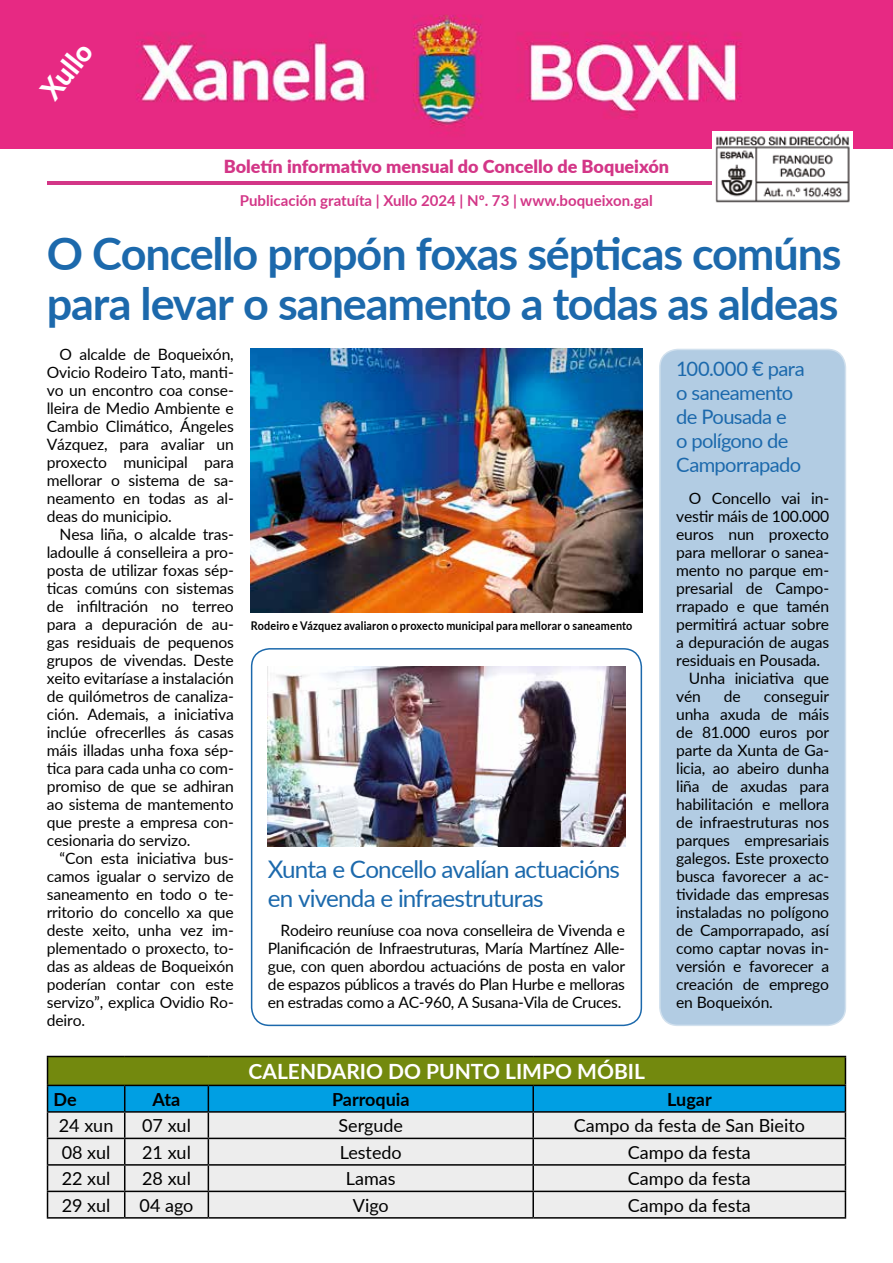
<style>
.page{position:relative;width:893px;height:1263px;background:#fff}
.page>*{position:absolute;margin:0;border:0;box-sizing:border-box;transform-origin:0 0}
.t1{font:700 45px/49.5px "Lato";letter-spacing:-.025em;color:#1c69ac}
.t2{font:800 28.5px "Lato";color:#fff}
.t3{font:24.15px/28.5px "Lato";letter-spacing:-.035em;color:#1c69ac}
.t4{font:700 21px "Lato";color:#fff}
.t5{font:19.95px/24px "Lato";letter-spacing:-.03em;color:#1c69ac}
.t6{font:18px "Lato";color:#000}
.t7{font:900 18px "Lato";color:#d33687}
.t8{font:700 18px "Lato";color:#000}
.t9{font:15.6px/18px "Lato";letter-spacing:-.01em;color:#000;text-align:justify}
.t10{font:700 15px "Lato";color:#d33687}
.t11{font:700 12px "Lato";letter-spacing:.015em;color:#000;scale:.9 1}
</style>
<div class="page">
<hr style="left:47px;top:1056px;width:78px;height:1px;background:#000">
<hr style="left:125px;top:1056px;width:83px;height:1px;background:#000">
<hr style="left:208px;top:1056px;width:325px;height:1px;background:#000">
<hr style="left:533px;top:1056px;width:313px;height:1px;background:#000">
<svg style="left:47px;top:1057px;width:799px;height:160px;background:#a6c2b7"></svg>
<hr style="left:47px;top:1217px;width:78px;height:1px;background:#000">
<hr style="left:125px;top:1217px;width:83px;height:1px;background:#000">
<hr style="left:208px;top:1217px;width:325px;height:1px;background:#000">
<hr style="left:533px;top:1217px;width:313px;height:1px;background:#000">
<img style="left:251px;top:349px;width:391px;height:263px">
<div style="left:660px;top:349px;width:185px;height:676px;background:#b2cce3;border-radius:18px"></div>
<div style="left:659px;top:349px;width:187px;height:677px;border:2px solid #d2e1ee;border-radius:18px"></div>
<hr style="left:47px;top:181px;width:799px;height:4px;background:#d33687">
<img style="left:0;top:0;width:893px;height:148px">
<img style="left:712px;top:132px;width:141px;height:71px">
<div style="left:251px;top:648px;width:391px;height:378px;border:2px solid #1c69ac;border-radius:18px"></div>
<img style="left:268px;top:666px;width:357px;height:180px">
<h2 class="t2" style="left:31px;top:83px;width:65px;rotate:-52deg">Xullo</h2>
<p class="t7" style="left:224px;top:153px;width:447px">Boletín informativo mensual do Concello de Boqueixón</p>
<p class="t10" style="left:240px;top:190px;width:415px">Publicación gratuíta | Xullo 2024 | Nº. 73 | www.boqueixon.gal</p>
<h1 class="t1" style="left:47px;top:227px;width:796px">O Concello propón foxas sépticas comúns para levar o saneamento a todas as aldeas</h1>
<p class="t9" style="left:47px;top:345px;width:189px;text-indent:13px">O alcalde de Boqueixón, Ovicio Rodeiro Tato, manti&shy;vo un encontro coa conse&shy;lleira de Medio Ambiente e Cambio Climático, Ángeles Vázquez, para avaliar un proxecto municipal para mellorar o sistema de sa&shy;neamento en todas as al&shy;deas do municipio.</p>
<p class="t9" style="left:47px;top:525px;width:189px;text-indent:13px">Nesa liña, o alcalde tras&shy;ladoulle á conselleira a pro&shy;posta de utilizar foxas sép&shy;ticas comúns con sistemas de infiltración no terreo para a depuración de au&shy;gas residuais de pequenos grupos de vivendas. Deste xeito evitaríase a instalación de quilómetros de canaliza&shy;ción. Ademais, a iniciativa inclúe ofrecerlles ás casas máis illadas unha foxa sép&shy;tica para cada unha co com&shy;promiso de que se adhiran ao sistema de mantemento que preste a empresa con&shy;cesionaria do servizo.</p>
<p class="t9" style="left:47px;top:849px;width:189px;text-indent:13px">“Con esta iniciativa bus&shy;camos igualar o servizo de saneamento en todo o te&shy;rritorio do concello xa que deste xeito, unha vez im&shy;plementado o proxecto, to&shy;das as aldeas de Boqueixón poderían contar con este servizo”, explica Ovidio Ro&shy;deiro.</p>
<p class="t11" style="left:251px;top:617px;width:425px">Rodeiro e Vázquez avaliaron o proxecto municipal para mellorar o saneamento</p>
<h3 class="t3" style="left:268px;top:854px;width:354px">Xunta e Concello avalían actuacións en vivenda e infraestruturas</h3>
<p class="t9" style="left:268px;top:921px;width:359px;text-indent:13px">Rodeiro reuníuse coa nova conselleira de Vivenda e Planificación de Infraestruturas, María Martínez Alle&shy;gue, con quen abordou actuacións de posta en valor de espazos públicos a través do Plan Hurbe e melloras en estradas como a AC-960, A Susana-Vila de Cruces.</p>
<h3 class="t4" style="left:249px;top:1056px;width:398px">CALENDARIO DO PUNTO LIMPO MÓBIL</h3>
<p class="t5" style="left:676px;top:356px;width:130px">100.000 € para o saneamento de Pousada e<br>o polígono de<br>Camporrapado</p>
<p class="t9" style="left:689px;top:489px;width:142px">O Concello vai in-</p>
<p class="t9" style="left:676px;top:507px;width:155px">vestir máis de 100.000</p>
<p class="t9" style="left:676px;top:525px;width:155px">euros nun proxecto</p>
<p class="t9" style="left:676px;top:543px;width:155px">para mellorar o sanea-</p>
<p class="t9" style="left:676px;top:561px;width:155px">mento no parque em-</p>
<p class="t9" style="left:676px;top:579px;width:155px">presarial de Campo-</p>
<p class="t9" style="left:676px;top:597px;width:155px">rrapado e que tamén</p>
<p class="t9" style="left:676px;top:615px;width:155px">permitirá actuar sobre</p>
<p class="t9" style="left:676px;top:633px;width:155px">a depuración de augas</p>
<p class="t9" style="left:676px;top:651px;width:146px">residuais en Pousada.</p>
<p class="t9" style="left:689px;top:669px;width:142px">Unha iniciativa que</p>
<p class="t9" style="left:676px;top:687px;width:26px">vén</p>
<p class="t9" style="left:724px;top:687px;width:18px">de</p>
<p class="t9" style="left:676px;top:687px;width:155px;text-indent:88px">conseguir unha axuda de máis de 81.000 euros por parte da Xunta de Ga&shy;licia, ao abeiro dunha liña de axudas para habilitación e mellora de infraestruturas nos parques empresariais galegos. Este proxecto busca favorecer a ac&shy;tividade das empresas instaladas no polígono de Camporrapado, así como captar novas in&shy;versión e favorecer a creación de emprego en Boqueixón.</p>
<p class="t8" style="left:54px;top:1086px;width:25px">De</p>
<p class="t8" style="left:153px;top:1086px;width:29px">Ata</p>
<p class="t8" style="left:332px;top:1086px;width:79px">Parroquia</p>
<p class="t8" style="left:667px;top:1086px;width:46px">Lugar</p>
<p class="t6" style="left:59px;top:1113px;width:56px">24 xun</p>
<p class="t6" style="left:142px;top:1113px;width:50px">07 xul</p>
<p class="t6" style="left:338px;top:1113px;width:66px">Sergude</p>
<p class="t6" style="left:574px;top:1113px;width:233px">Campo da festa de San Bieito</p>
<p class="t6" style="left:62px;top:1139px;width:50px">08 xul</p>
<p class="t6" style="left:142px;top:1139px;width:50px">21 xul</p>
<p class="t6" style="left:340px;top:1139px;width:64px">Lestedo</p>
<p class="t6" style="left:628px;top:1139px;width:125px">Campo da festa</p>
<p class="t6" style="left:62px;top:1166px;width:50px">22 xul</p>
<p class="t6" style="left:142px;top:1166px;width:50px">28 xul</p>
<p class="t6" style="left:346px;top:1166px;width:51px">Lamas</p>
<p class="t6" style="left:628px;top:1166px;width:125px">Campo da festa</p>
<p class="t6" style="left:62px;top:1192px;width:50px">29 xul</p>
<p class="t6" style="left:140px;top:1192px;width:55px">04 ago</p>
<p class="t6" style="left:353px;top:1192px;width:37px">Vigo</p>
<p class="t6" style="left:628px;top:1192px;width:125px">Campo da festa</p>
</div>
